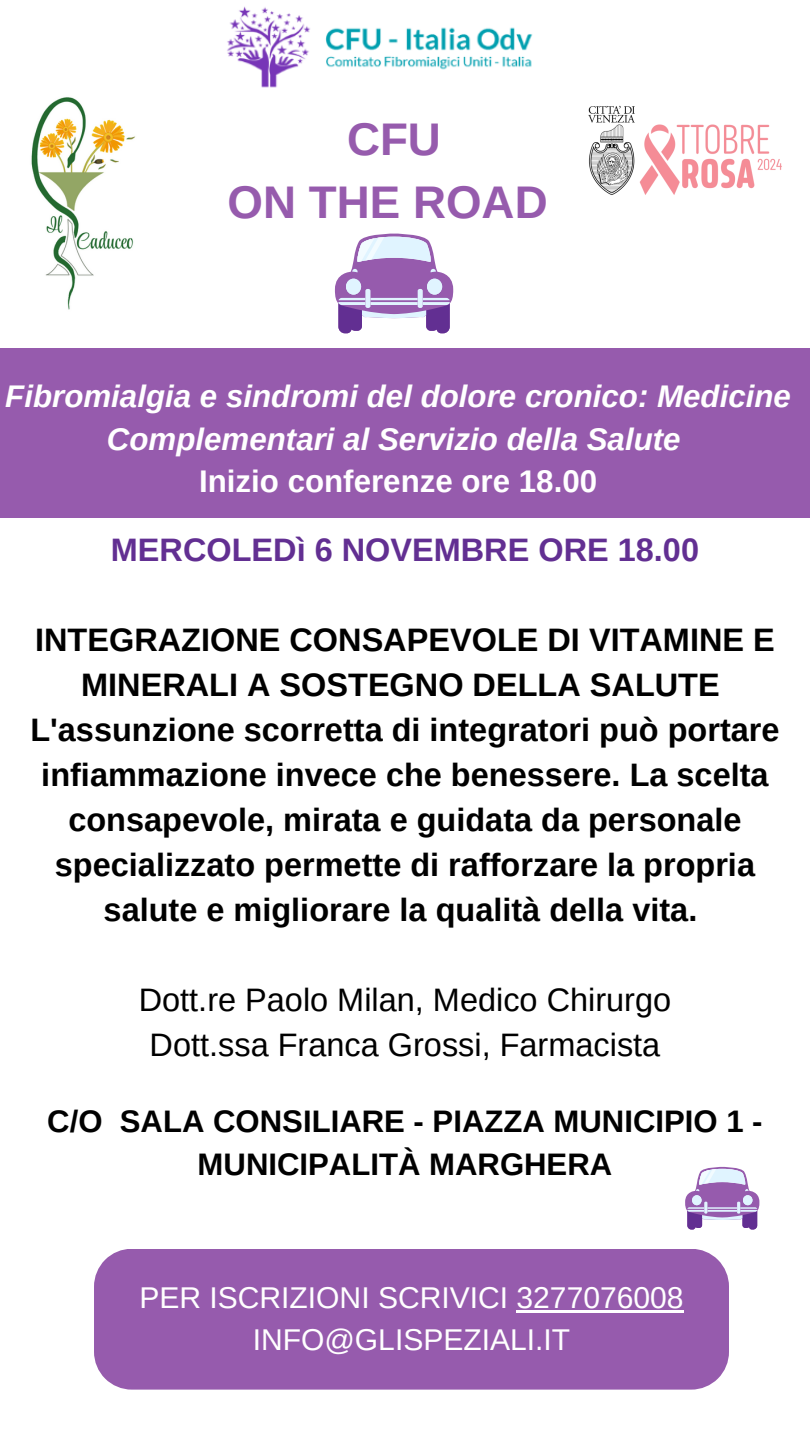
<style>
.page{position:relative;width:810px;height:1440px;background:#fff}
.page>*{position:absolute;margin:0;border:0;box-sizing:border-box;transform-origin:0 0}
.t1{font:700 45.7px/63.3px "Arimo";color:#965bad;text-align:center}
.t2{font:700 32.5px/45px "Arimo";color:#000;text-align:center}
.t3{font:32.5px/45px "Arimo";color:#000;text-align:center}
.t4{font:700 32.5px "Arimo";color:#622f92}
.t5{font:italic 700 31.3px/42.9px "Arimo";color:#fff;text-align:center}
.t6{font:700 31.3px "Arimo";color:#fff}
.t7{font:700 31.1px/43.5px "Arimo";color:#000;text-align:center}
.t8{font:30px/42px "Arimo";color:#fff;text-align:center}
</style>
<div class="page">
<div style="left:0;top:349px;width:810px;height:169px;background:#965bad"></div>
<svg style="left:685px;top:1167px;width:74px;height:63px"></svg>
<div style="left:94px;top:1249px;width:635px;height:141px;background:#965bad"></div>
<hr style="left:517px;top:1310px;width:167px;height:3px;background:#fff">
<img style="left:31px;top:97px;width:105px;height:213px">
<img style="left:227px;top:6px;width:306px;height:82px">
<img style="left:588px;top:105px;width:194px;height:90px">
<svg style="left:335px;top:233px;width:118px;height:100px"></svg>
<p class="t1" style="left:228px;top:107px;width:322px">CFU<br>ON THE ROAD</p>
<p class="t5" style="left:5px;top:374px;width:787px">Fibromialgia e sindromi del dolore cronico: Medicine<br>Complementari al Servizio della Salute</p>
<p class="t6" style="left:199px;top:464px;width:400px">Inizio conferenze ore 18.00</p>
<p class="t4" style="left:111px;top:532px;width:590px">MERCOLEDì 6 NOVEMBRE ORE 18.00</p>
<p class="t2" style="left:30px;top:617px;width:751px">INTEGRAZIONE CONSAPEVOLE DI VITAMINE E MINERALI A SOSTEGNO DELLA SALUTE L'assunzione scorretta di integratori può portare infiammazione invece che benessere. La scelta consapevole, mirata e guidata da personale specializzato permette di rafforzare la propria salute e migliorare la qualità della vita.</p>
<p class="t3" style="left:139px;top:977px;width:534px">Dott.re Paolo Milan, Medico Chirurgo<br>Dott.ssa Franca Grossi, Farmacista</p>
<p class="t7" style="left:47px;top:1099px;width:717px">C/O SALA CONSILIARE - PIAZZA MUNICIPIO 1 -<br>MUNICIPALITÀ MARGHERA</p>
<p class="t8" style="left:139px;top:1277px;width:546px">PER ISCRIZIONI SCRIVICI 3277076008<br>INFO@GLISPEZIALI.IT</p>
</div>
